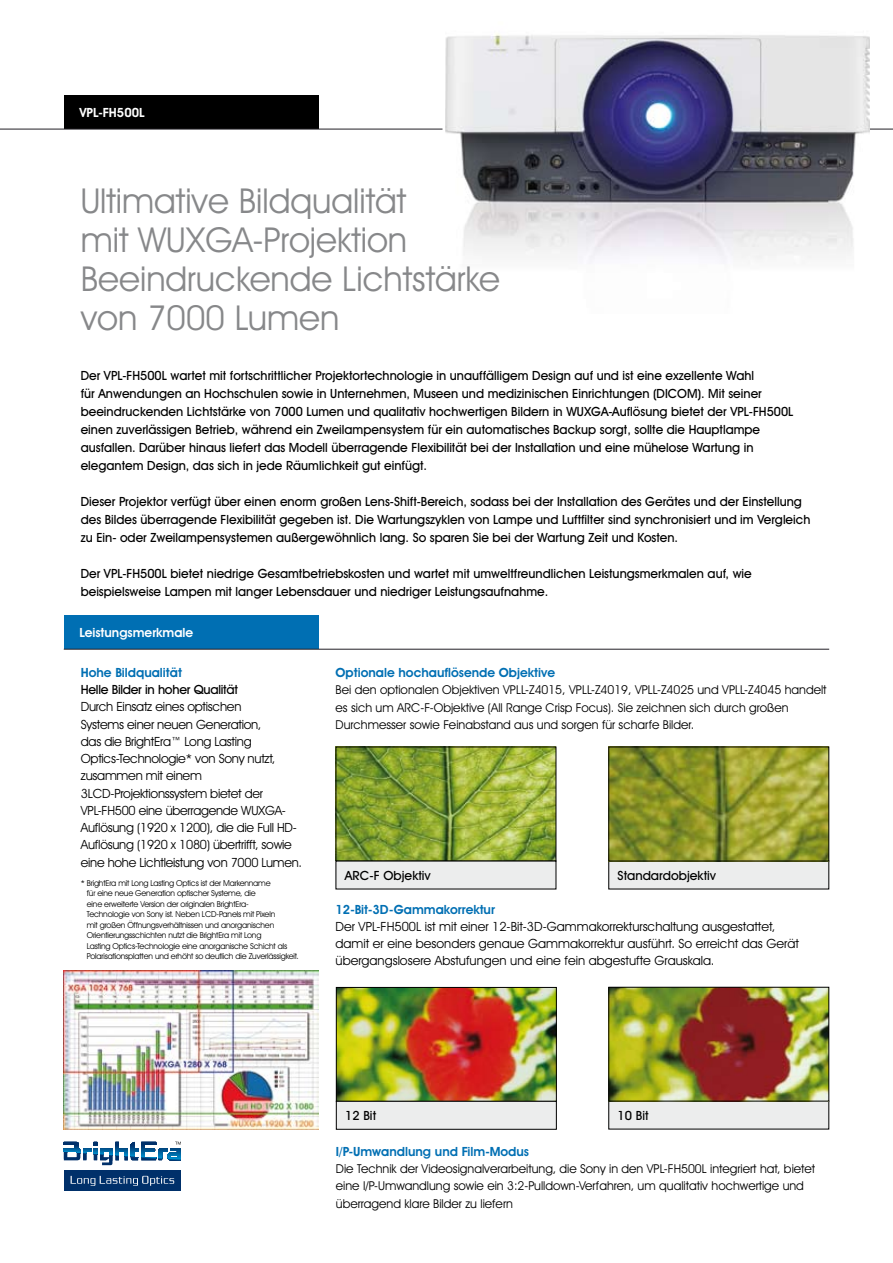
<style>
.page{position:relative;width:893px;height:1263px;background:#fff}
.page>*{position:absolute;margin:0;border:0;box-sizing:border-box;transform-origin:0 0}
.t1{font:34.5px/39px "Avant Garde IT Cby BT";color:#87888a}
.t2{font:500 12.75px/18px "Avant Garde IT Cby BT";color:#000}
.t3{font:12.75px/17.2px "Avant Garde IT Cby BT";letter-spacing:-.02em;color:#000}
.t4{font:12.75px/17.2px "Avant Garde IT Cby BT";color:#000}
.t5{font:600 12.75px "Avant Garde IT Cby BT";color:#006fb3}
.t6{font:600 12.75px "Avant Garde IT Cby BT";color:#fff}
.t7{font:500 12.75px "Avant Garde IT Cby BT";letter-spacing:-.02em;color:#000}
.t8{font:12.3px/17.2px "Avant Garde IT Cby BT";color:#000}
.t9{font:8.25px/10.5px "Avant Garde IT Cby BT";letter-spacing:-.02em;color:#000}
</style>
<div class="page">
<div style="left:64px;top:616px;width:255px;height:33px;background:#006fb3"></div>
<div style="left:64px;top:96px;width:255px;height:33px;background:#000"></div>
<img style="left:338px;top:749px;width:216px;height:110px">
<div style="left:336px;top:747px;width:220px;height:114px;border:1px solid #000"></div>
<img style="left:338px;top:989px;width:217px;height:111px">
<div style="left:336px;top:987px;width:221px;height:115px;border:1px solid #000"></div>
<div style="left:336px;top:861px;width:220px;height:28px;background:#eceded"></div>
<div style="left:336px;top:1101px;width:220px;height:28px;background:#eceded"></div>
<div style="left:336px;top:1101px;width:221px;height:29px;border:1px solid #000"></div>
<div style="left:609px;top:861px;width:220px;height:28px;background:#eceded"></div>
<div style="left:609px;top:1101px;width:220px;height:28px;background:#eceded"></div>
<img style="left:610px;top:749px;width:217px;height:110px">
<div style="left:608px;top:747px;width:221px;height:114px;border:1px solid #000"></div>
<img style="left:610px;top:989px;width:217px;height:110px">
<div style="left:608px;top:987px;width:221px;height:114px;border:1px solid #000"></div>
<hr style="left:0;top:129px;width:442px;height:1px;background:#221f26">
<hr style="left:64px;top:649px;width:765px;height:1px;background:#221f26">
<hr style="left:862px;top:129px;width:31px;height:1px;background:#221f26">
<div style="left:64px;top:1170px;width:117px;height:20px;background:#00306a"></div>
<svg style="left:71px;top:1176px;width:103px;height:10px"></svg>
<svg style="left:64px;top:1142px;width:117px;height:23px"></svg>
<img style="left:445px;top:33px;width:425px;height:229px">
<img style="left:64px;top:970px;width:255px;height:160px">
<p class="t6" style="left:79px;top:105px;width:67px">VPL-FH500L</p>
<h1 class="t1" style="left:81px;top:181px;width:421px">Ultimative Bildqualität<br>mit WUXGA-Projektion<br>Beeindruckende Lichtstärke von 7000 Lumen</h1>
<p class="t2" style="left:81px;top:367px;width:714px">Der VPL-FH500L wartet mit fortschrittlicher Projektortechnologie in unauffälligem Design auf und ist eine exzellente Wahl<br>für Anwendungen an Hochschulen sowie in Unternehmen, Museen und medizinischen Einrichtungen (DICOM). Mit seiner beeindruckenden Lichtstärke von 7000 Lumen und qualitativ hochwertigen Bildern in WUXGA-Auflösung bietet der VPL-FH500L einen zuverlässigen Betrieb, während ein Zweilampensystem für ein automatisches Backup sorgt, sollte die Hauptlampe ausfallen. Darüber hinaus liefert das Modell überragende Flexibilität bei der Installation und eine mühelose Wartung in elegantem Design, das sich in jede Räumlichkeit gut einfügt.</p>
<p class="t2" style="left:81px;top:493px;width:731px">Dieser Projektor verfügt über einen enorm großen Lens-Shift-Bereich, sodass bei der Installation des Gerätes und der Einstellung des Bildes überragende Flexibilität gegeben ist. Die Wartungszyklen von Lampe und Luftfilter sind synchronisiert und im Vergleich zu Ein- oder Zweilampensystemen außergewöhnlich lang. So sparen Sie bei der Wartung Zeit und Kosten.</p>
<p class="t2" style="left:81px;top:565px;width:673px">Der VPL-FH500L bietet niedrige Gesamtbetriebskosten und wartet mit umweltfreundlichen Leistungsmerkmalen auf, wie beispielsweise Lampen mit langer Lebensdauer und niedriger Leistungsaufnahme.</p>
<p class="t6" style="left:79px;top:625px;width:115px">Leistungsmerkmale</p>
<p class="t5" style="left:81px;top:664px;width:103px">Hohe Bildqualität</p>
<p class="t7" style="left:81px;top:682px;width:159px">Helle Bilder in hoher Qualität</p>
<p class="t3" style="left:81px;top:698px;width:223px">Durch Einsatz eines optischen<br>Systems einer neuen Generation,<br>das die BrightEra™ Long Lasting Optics-Technologie* von Sony nutzt, zusammen mit einem 3LCD-Projektionssystem bietet der VPL-FH500 eine überragende WUXGA-Auflösung (1920 x 1200), die die Full HD-Auflösung (1920 x 1080) übertrifft, sowie eine hohe Lichtleistung von 7000 Lumen.</p>
<p class="t9" style="left:87px;top:877px;width:213px;text-indent:-6px">* BrightEra mit Long Lasting Optics ist der Markenname<br>für eine neue Generation optischer Systeme, die<br>eine erweiterte Version der originalen BrightEra-<br>Technologie von Sony ist. Neben LCD-Panels mit Pixeln<br>mit großen Öffnungsverhältnissen und anorganischen Orientierungsschichten nutzt die BrightEra mit Long<br>Lasting Optics-Technologie eine anorganische Schicht als Polarisationsplatten und erhöht so deutlich die Zuverlässigkeit.</p>
<p class="t5" style="left:336px;top:665px;width:221px">Optionale hochauflösende Objektive</p>
<p class="t8" style="left:336px;top:681px;width:492px">Bei den optionalen Objektiven VPLL-Z4015, VPLL-Z4019, VPLL-Z4025 und VPLL-Z4045 handelt es sich um ARC-F-Objektive (All Range Crisp Focus). Sie zeichnen sich durch großen<br>Durchmesser sowie Feinabstand aus und sorgen für scharfe Bilder.</p>
<p class="t2" style="left:345px;top:866px;width:88px">ARC-F Objektiv</p>
<p class="t2" style="left:618px;top:866px;width:100px">Standardobjektiv</p>
<p class="t5" style="left:336px;top:901px;width:161px">12-Bit-3D-Gammakorrektur</p>
<p class="t4" style="left:336px;top:917px;width:465px">Der VPL-FH500L ist mit einer 12-Bit-3D-Gammakorrekturschaltung ausgestattet, damit er eine besonders genaue Gammakorrektur ausführt. So erreicht das Gerät übergangslosere Abstufungen und eine fein abgestufte Grauskala.</p>
<p class="t2" style="left:345px;top:1106px;width:32px">12 Bit</p>
<p class="t2" style="left:618px;top:1106px;width:32px">10 Bit</p>
<p class="t5" style="left:336px;top:1144px;width:195px">I/P-Umwandlung und Film-Modus</p>
<p class="t8" style="left:336px;top:1160px;width:481px">Die Technik der Videosignalverarbeitung, die Sony in den VPL-FH500L integriert hat, bietet eine I/P-Umwandlung sowie ein 3:2-Pulldown-Verfahren, um qualitativ hochwertige und überragend klare Bilder zu liefern</p>
</div>
